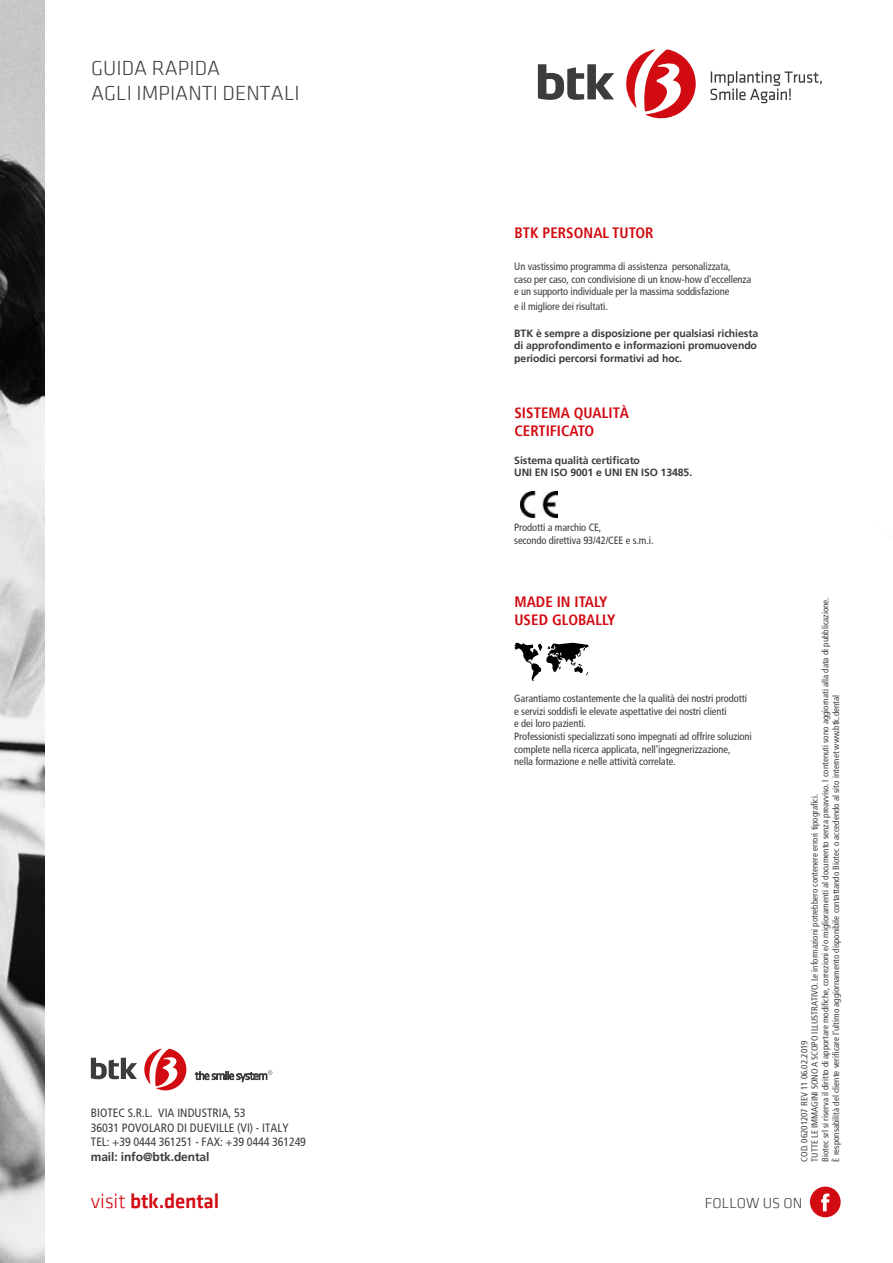
<style>
.page{position:relative;width:893px;height:1263px;background:#fff}
.page>*{position:absolute;margin:0;border:0;box-sizing:border-box;transform-origin:0 0}
.t1{font:300 21px/25.2px "Klavika";letter-spacing:.005em;color:#3c3c3b}
.t2{font:500 21px "Klavika";letter-spacing:-.01em;color:#d20a11}
.t3{font:700 condensed 15px/18px "Frutiger";letter-spacing:.005em;color:#d20a11}
.t4{font:300 15px "Klavika";letter-spacing:.005em;color:#3c3c3b}
.t5{font:condensed 12px/14.4px "Frutiger LT Std";letter-spacing:.005em;color:#3c3c3b}
.t6{font:700 12px "Frutiger LT Std";letter-spacing:-.01em;color:#3c3c3b}
.t7{font:condensed 10.5px/12.6px "Frutiger LT Std";letter-spacing:-.01em;color:#3c3c3b}
.t8{font:700 10.5px/12.6px "Frutiger LT Std";letter-spacing:-.01em;color:#3c3c3b;text-align:justify}
.t9{font:condensed 9px/10.5px "Frutiger";color:#3c3c3b}
.s1{font-weight:300}
</style>
<div class="page">
<img style="left:0;top:0;width:45px;height:1263px">
<img style="left:520px;top:491px;width:37px;height:26px">
<svg style="left:514px;top:643px;width:75px;height:38px"></svg>
<svg style="left:626px;top:49px;width:70px;height:70px"></svg>
<svg style="left:538px;top:64px;width:76px;height:36px"></svg>
<svg style="left:710px;top:71px;width:112px;height:32px"></svg>
<svg style="left:810px;top:1186px;width:31px;height:31px"></svg>
<svg style="left:144px;top:1049px;width:43px;height:42px"></svg>
<svg style="left:91px;top:1058px;width:46px;height:21px"></svg>
<svg style="left:195px;top:1070px;width:77px;height:12px"></svg>
<h1 class="t1" style="left:91px;top:56px;width:210px">GUIDA RAPIDA<br>AGLI IMPIANTI DENTALI</h1>
<p class="t5" style="left:91px;top:1106px;width:217px">BIOTEC S.R.L. VIA INDUSTRIA, 53<br>36031 POVOLARO DI DUEVILLE (VI) - ITALY<br>TEL: +39 0444 361251 - FAX: +39 0444 361249</p>
<p class="t6" style="left:91px;top:1149px;width:120px">mail: info@btk.dental</p>
<h1 class="t2" style="left:91px;top:1190px;width:130px"><span class="s1">visit</span> btk.dental</h1>
<h2 class="t3" style="left:514px;top:223px;width:141px">BTK PERSONAL TUTOR</h2>
<p class="t7" style="left:514px;top:260px;width:239px">Un vastissimo programma di assistenza personalizzata,<br>caso per caso, con condivisione di un know-how d’eccellenza e un supporto individuale per la massima soddisfazione</p>
<p class="t7" style="left:514px;top:300px;width:95px">e il migliore dei risultati.</p>
<p class="t8" style="left:514px;top:327px;width:245px">BTK è sempre a disposizione per qualsiasi richiesta di approfondimento e informazioni promuovendo periodici percorsi formativi ad hoc.</p>
<h2 class="t3" style="left:514px;top:403px;width:116px">SISTEMA QUALITÀ<br>CERTIFICATO</h2>
<p class="t8" style="left:514px;top:454px;width:179px">Sistema qualità certificato<br>UNI EN ISO 9001 e UNI EN ISO 13485.</p>
<p class="t7" style="left:514px;top:521px;width:141px">Prodotti a marchio CE,<br>secondo direttiva 93/42/CEE e s.m.i.</p>
<h2 class="t3" style="left:514px;top:592px;width:103px">MADE IN ITALY<br>USED GLOBALLY</h2>
<p class="t7" style="left:514px;top:692px;width:239px">Garantiamo costantemente che la qualità dei nostri prodotti e servizi soddisfi le elevate aspettative dei nostri clienti<br>e dei loro pazienti.<br>Professionisti specializzati sono impegnati ad offrire soluzioni complete nella ricerca applicata, nell’ingegnerizzazione, nella formazione e nelle attività correlate.</p>
<p class="t9" style="left:799px;top:1162px;width:565px;rotate:-90deg">COD. 06201207 REV 11 06.02.2019<br>TUTTE LE IMMAGINI SONO A SCOPO ILLUSTRATIVO. Le informazioni potrebbero contenere errori tipografici.<br>Biotec srl si riserva il diritto di apportare modifiche, correzioni e/o miglioramenti al documento senza preavviso. I contenuti sono aggiornati alla data di pubblicazione.<br>È responsabilità del cliente verificare l’ultimo aggiornamento disponibile contattando Biotec o accedendo al sito internet www.btk.dental</p>
<h2 class="t4" style="left:705px;top:1195px;width:99px">FOLLOW US ON</h2>
</div>
